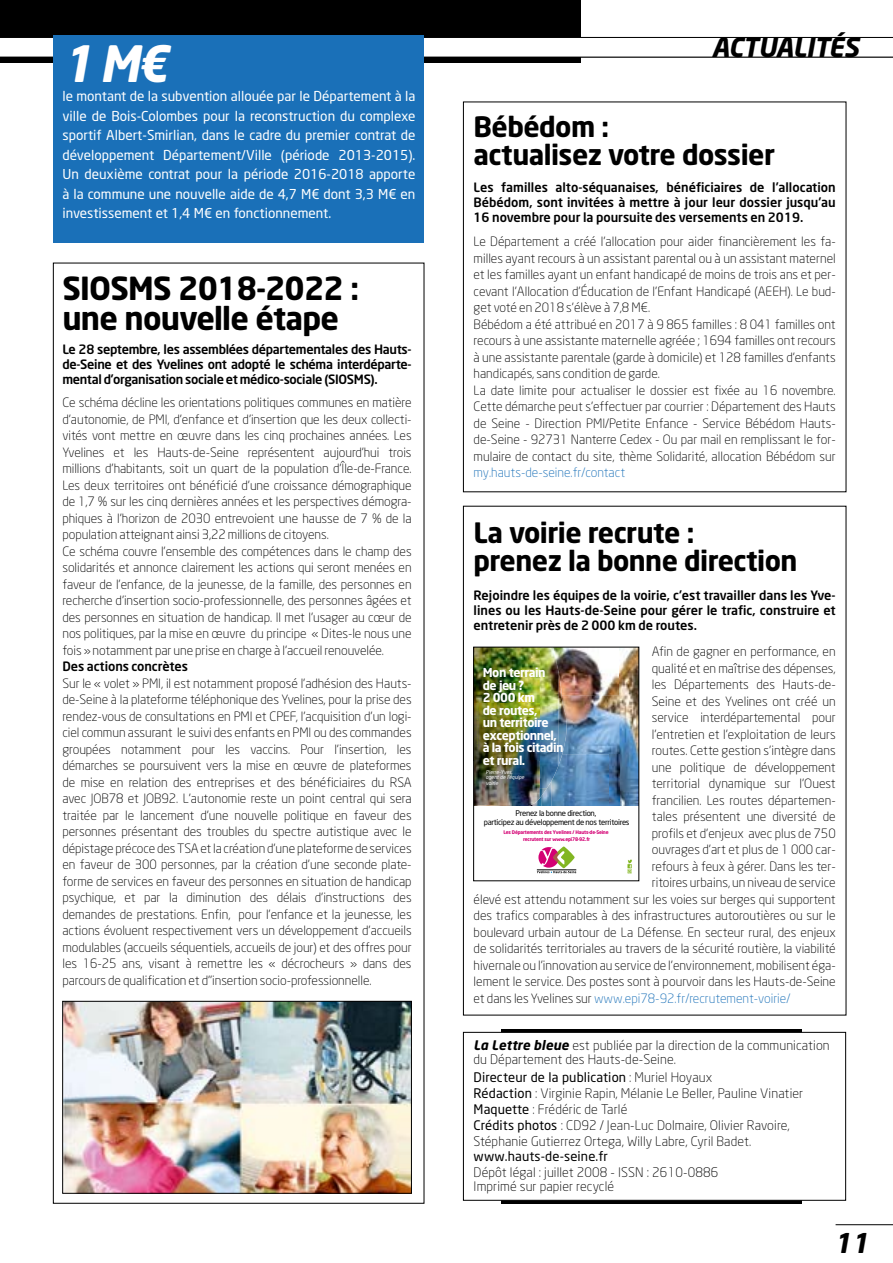
<style>
.page{position:relative;width:893px;height:1263px;background:#fff}
.page>*{position:absolute;margin:0;border:0;box-sizing:border-box;transform-origin:0 0}
.t1{font:italic 700 49.5px "Neo Sans";color:#fff}
.t2{font:700 31.5px/30px "Neo Sans";letter-spacing:-.025em;color:#000}
.t3{font:700 27.75px/28.5px "Neo Sans";letter-spacing:-.02em;color:#000}
.t4{font:italic 700 27px "Neo Sans";color:#000}
.t5{font:italic 700 26.25px "Neo Sans";letter-spacing:-.01em;color:#000}
.t6{font:13.5px/19.5px "Neo Sans";color:#fff;text-align:justify}
.t7{font:300 13.05px/15.9px "Neo Sans";letter-spacing:.01em;color:#000}
.t8{font:13.05px "Neo Sans";letter-spacing:.01em;color:#000}
.t9{font:300 12.75px/16.5px "Neo Sans";color:#000}
.t10{font:500 12.75px/15px "Neo Sans";letter-spacing:-.005em;color:#000;text-align:justify}
.t11{font:300 12.75px "Neo Sans";color:#1a70b8}
.t12{font:700 12.15px/12.5px "Neo Sans";letter-spacing:-.04em;color:#fff}
.t13{font:7.8px/8.2px "Neo Sans";letter-spacing:-.04em;color:#000;text-align:center}
.t14{font:italic 5.25px/5.6px "Neo Sans";letter-spacing:-.01em;color:#fff}
.t15{font:700 4.95px/6.6px "Neo Sans";letter-spacing:-.04em;color:#d40074;text-align:center}
.s1{color:#000}
.s2{font-weight:700;font-style:italic}
.s3{font-weight:400}
</style>
<div class="page">
<hr style="left:836px;top:1224px;width:57px;height:1px;background:#000">
<div style="left:0;top:0;width:580px;height:38px;background:#000"></div>
<div style="left:0;top:42px;width:580px;height:20px;background:#000"></div>
<svg style="left:0;top:37px;width:893px;height:20px"></svg>
<div style="left:54px;top:35px;width:370px;height:207px;background:#1a70b8"></div>
<div style="left:501px;top:1029px;width:300px;height:174px;background:linear-gradient(to right,#000,#000)"></div>
<div style="left:463px;top:1032px;width:383px;height:168px;background:#fff;border:1px solid #000"></div>
<div style="left:53px;top:263px;width:371px;height:940px;background:#fff;border:1px solid #000"></div>
<img style="left:559px;top:649px;width:60px;height:47px">
<img style="left:619px;top:649px;width:18px;height:157px">
<img style="left:568px;top:696px;width:51px;height:58px">
<img style="left:551px;top:754px;width:68px;height:52px">
<img style="left:542px;top:788px;width:9px;height:18px">
<img style="left:540px;top:798px;width:2px;height:8px">
<img style="left:475px;top:649px;width:65px;height:157px">
<img style="left:540px;top:649px;width:19px;height:139px">
<img style="left:559px;top:672px;width:9px;height:93px">
<svg style="left:540px;top:788px;width:7px;height:10px"></svg>
<svg style="left:627px;top:859px;width:5px;height:14px"></svg>
<svg style="left:537px;top:846px;width:39px;height:27px"></svg>
<div style="left:473px;top:647px;width:166px;height:234px;border:1px solid #000"></div>
<img style="left:64px;top:1003px;width:346px;height:188px">
<div style="left:62px;top:1001px;width:350px;height:192px;border:1px solid #000"></div>
<h1 class="t1" style="left:62px;top:32px;width:107px">1 M€</h1>
<p class="t6" style="left:62px;top:86px;width:355px">le montant de la subvention allouée par le Département à la ville de Bois-Colombes pour la reconstruction du complexe sportif Albert-Smirlian, dans le cadre du premier contrat de développement Département/Ville (période 2013-2015).<br>Un deuxième contrat pour la période 2016-2018 apporte à la commune une nouvelle aide de 4,7 M€ dont 3,3 M€ en investissement et 1,4 M€ en fonctionnement.</p>
<h2 class="t2" style="left:62px;top:272px;width:298px">SIOSMS 2018-2022 : une nouvelle étape</h2>
<p class="t10" style="left:62px;top:341px;width:351px">Le 28 septembre, les assemblées départementales des Hauts&shy;de-Seine et des Yvelines ont adopté le schéma interdéparte&shy;mental d’organisation sociale et médico-sociale (SIOSMS).</p>
<p class="t9" style="left:62px;top:394px;width:351px">Ce schéma décline les orientations politiques communes en matière d’autonomie, de PMI, d’enfance et d’insertion que les deux collecti&shy;vités vont mettre en œuvre dans les cinq prochaines années. Les Yvelines et les Hauts-de-Seine représentent aujourd’hui trois millions d’habitants, soit un quart de la population d’Île-de-France.<br>Les deux territoires ont bénéficié d’une croissance démographique de 1,7 % sur les cinq dernières années et les perspectives démogra&shy;phiques à l’horizon de 2030 entrevoient une hausse de 7 % de la population atteignant ainsi 3,22 millions de citoyens.<br>Ce schéma couvre l’ensemble des compétences dans le champ des solidarités et annonce clairement les actions qui seront menées en faveur de l’enfance, de la jeunesse, de la famille, des personnes en recherche d’insertion socio-professionnelle, des personnes âgées et des personnes en situation de handicap. Il met l’usager au cœur de nos politiques, par la mise en œuvre du principe « Dites-le nous une fois » notamment par une prise en charge à l’accueil renouvelée.</p>
<p class="t10" style="left:62px;top:659px;width:127px">Des actions concrètes</p>
<p class="t9" style="left:62px;top:675px;width:351px;text-align:justify">Sur le « volet » PMI, il est notamment proposé l’adhésion des Hauts&shy;de-Seine à la plateforme téléphonique des Yvelines, pour la prise des rendez-vous de consultations en PMI et CPEF, l’acquisition d’un logi&shy;ciel commun assurant le suivi des enfants en PMI ou des commandes groupées notamment pour les vaccins. Pour l’insertion, les démarches se poursuivent vers la mise en œuvre de plateformes de mise en relation des entreprises et des bénéficiaires du RSA avec JOB78 et JOB92. L’autonomie reste un point central qui sera traitée par le lancement d’une nouvelle politique en faveur des personnes présentant des troubles du spectre autistique avec le dépistage précoce des TSA et la création d’une plateforme de services en faveur de 300 personnes, par la création d’une seconde plate&shy;forme de services en faveur des personnes en situation de handicap psychique, et par la diminution des délais d’instructions des demandes de prestations. Enfin, pour l’enfance et la jeunesse, les actions évoluent respectivement vers un développement d’accueils modulables (accueils séquentiels, accueils de jour) et des offres pour les 16-25 ans, visant à remettre les « décrocheurs » dans des parcours de qualification et d’’insertion socio-professionnelle.</p>
<h3 class="t5" style="left:712px;top:30px;width:149px">ACTUALITÉS</h3>
<h3 class="t3" style="left:474px;top:111px;width:303px">Bébédom :<br>actualisez votre dossier</h3>
<p class="t10" style="left:474px;top:179px;width:364px">Les familles alto-séquanaises, bénéficiaires de l'allocation Bébédom, sont invitées à mettre à jour leur dossier jusqu'au 16 novembre pour la poursuite des versements en 2019.</p>
<p class="t9" style="left:474px;top:233px;width:364px">Le Département a créé l'allocation pour aider financièrement les fa&shy;milles ayant recours à un assistant parental ou à un assistant maternel et les familles ayant un enfant handicapé de moins de trois ans et per&shy;cevant l'Allocation d'Éducation de l'Enfant Handicapé (AEEH). Le bud&shy;get voté en 2018 s’élève à 7,8 M€.<br>Bébédom a été attribué en 2017 à 9 865 familles : 8 041 familles ont recours à une assistante maternelle agréée ; 1694 familles ont recours à une assistante parentale (garde à domicile) et 128 familles d’enfants handicapés, sans condition de garde.<br>La date limite pour actualiser le dossier est fixée au 16 novembre.<br>Cette démarche peut s’effectuer par courrier : Département des Hauts de Seine - Direction PMI/Petite Enfance - Service Bébédom Hauts&shy;de-Seine - 92731 Nanterre Cedex - Ou par mail en remplissant le for&shy;mulaire de contact du site, thème Solidarité, allocation Bébédom sur</p>
<p class="t11" style="left:474px;top:465px;width:153px">my.hauts-de-seine.fr/contact</p>
<h3 class="t3" style="left:474px;top:517px;width:325px">La voirie recrute :<br>prenez la bonne direction</h3>
<p class="t10" style="left:474px;top:587px;width:364px">Rejoindre les équipes de la voirie, c'est travailler dans les Yve&shy;lines ou les Hauts-de-Seine pour gérer le trafic, construire et entretenir près de 2 000 km de routes.</p>
<p class="t9" style="left:652px;top:643px;width:185px">Afin de gagner en performance, en</p>
<p class="t9" style="left:652px;top:660px;width:185px">qualité et en maîtrise des dépenses,</p>
<p class="t9" style="left:652px;top:676px;width:185px">les Départements des Hauts-de-</p>
<p class="t9" style="left:652px;top:693px;width:185px">Seine et des Yvelines ont créé un</p>
<p class="t9" style="left:652px;top:709px;width:185px">service interdépartemental pour</p>
<p class="t9" style="left:652px;top:726px;width:185px">l’entretien et l’exploitation de leurs</p>
<p class="t9" style="left:652px;top:742px;width:185px">routes. Cette gestion s’intègre dans</p>
<p class="t9" style="left:652px;top:759px;width:185px">une politique de développement</p>
<p class="t9" style="left:652px;top:775px;width:185px">territorial dynamique sur l’Ouest</p>
<p class="t9" style="left:652px;top:792px;width:185px">francilien. Les routes départemen-</p>
<p class="t9" style="left:652px;top:808px;width:185px">tales présentent une diversité de</p>
<p class="t9" style="left:652px;top:825px;width:185px">profils et d’enjeux avec plus de 750</p>
<p class="t9" style="left:652px;top:841px;width:185px">ouvrages d’art et plus de 1 000 car-</p>
<p class="t9" style="left:652px;top:858px;width:185px">refours à feux à gérer. Dans les ter-</p>
<p class="t9" style="left:652px;top:874px;width:185px">ritoires urbains, un niveau de service</p>
<p class="t9" style="left:474px;top:891px;width:364px">élevé est attendu notamment sur les voies sur berges qui supportent</p>
<p class="t9" style="left:474px;top:907px;width:364px">des trafics comparables à des infrastructures autoroutières ou sur le</p>
<p class="t9" style="left:474px;top:924px;width:364px">boulevard urbain autour de La Défense. En secteur rural, des enjeux</p>
<p class="t9" style="left:474px;top:940px;width:364px">de solidarités territoriales au travers de la sécurité routière, la viabilité</p>
<p class="t9" style="left:474px;top:957px;width:364px">hivernale ou l’innovation au service de l’environnement, mobilisent éga-</p>
<p class="t9" style="left:474px;top:973px;width:364px">lement le service. Des postes sont à pourvoir dans les Hauts-de-Seine</p>
<p class="t11" style="left:474px;top:990px;width:318px"><span class="s1">et dans les Yvelines sur</span> www.epi78-92.fr/recrutement-voirie/</p>
<p class="t12" style="left:483px;top:666px;width:82px">Mon terrain<br>de jeu ?<br>2 000 km<br>de routes,<br>un territoire exceptionnel, à la fois citadin et rural.</p>
<p class="t14" style="left:486px;top:769px;width:40px">Pierre-Yves, agent de l’équipe voirie</p>
<p class="t13" style="left:484px;top:809px;width:147px">Prenez la bonne direction,<br>participez au développement de nos territoires</p>
<p class="t15" style="left:504px;top:829px;width:107px">Les Départements des Yvelines / Hauts-de-Seine recrutent sur www.epi78-92.fr</p>
<p class="t7" style="left:474px;top:1038px;width:358px;line-height:13.8px"><span class="s2">La Lettre bleue</span> est publiée par la direction de la communication du Département des Hauts-de-Seine.</p>
<p class="t7" style="left:474px;top:1069px;width:331px"><span class="s3">Directeur de la publication</span> : Muriel Hoyaux<br><span class="s3">Rédaction</span> : Virginie Rapin, Mélanie Le Beller, Pauline Vinatier <span class="s3">Maquette</span> : Frédéric de Tarlé<br><span class="s3">Crédits photos</span> : CD92 / Jean-Luc Dolmaire, Olivier Ravoire, Stéphanie Gutierrez Ortega, Willy Labre, Cyril Badet.</p>
<p class="t8" style="left:474px;top:1149px;width:136px">www.hauts-de-seine.fr</p>
<p class="t7" style="left:474px;top:1165px;width:246px;line-height:13.8px">Dépôt légal : juillet 2008 - ISSN : 2610-0886<br>Imprimé sur papier recyclé</p>
<h3 class="t4" style="left:835px;top:1226px;width:36px">11</h3>
</div>
